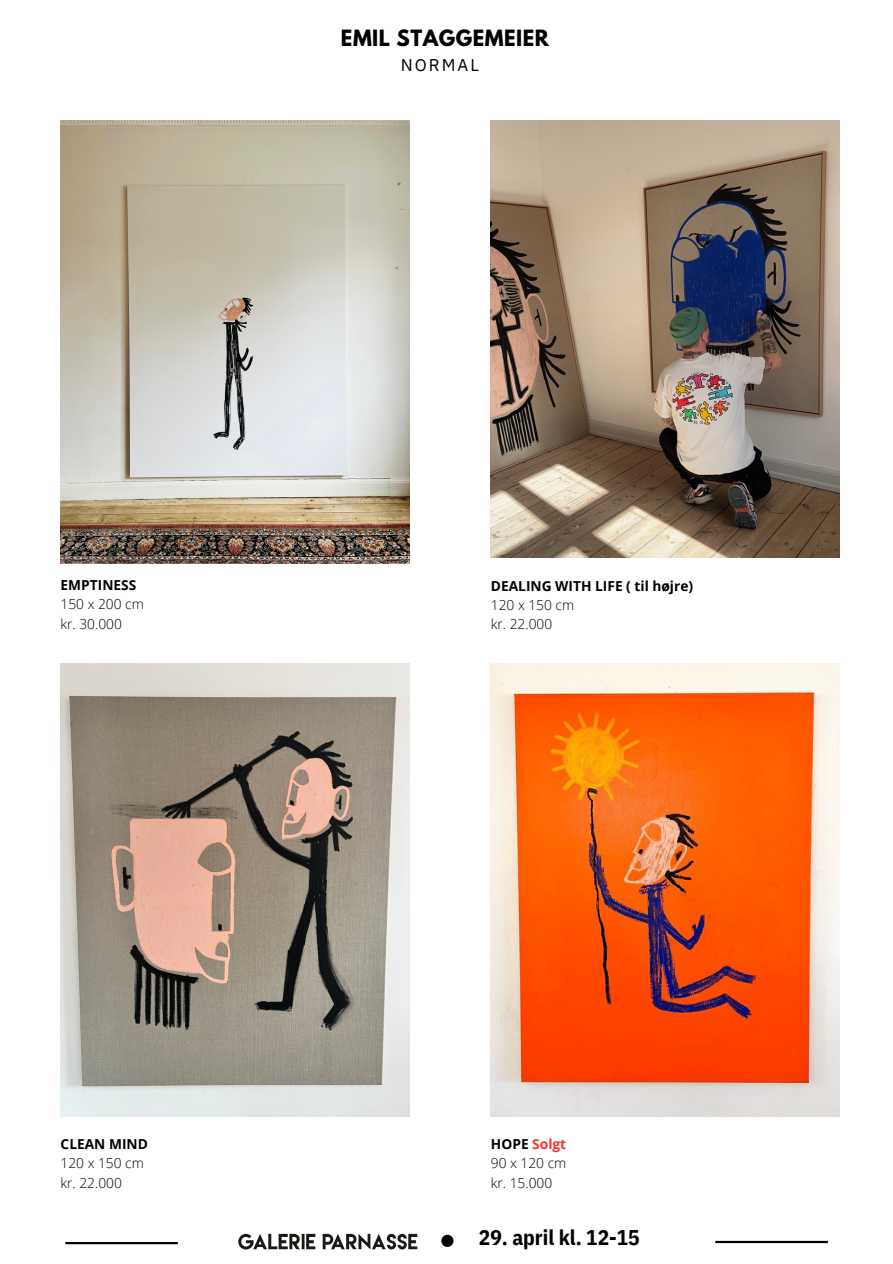
<style>
.page{position:relative;width:893px;height:1264px;background:#fff}
.page>*{position:absolute;margin:0;border:0;box-sizing:border-box;transform-origin:0 0}
.t1{font:700 21.3px "IBM Plex Sans Cond";color:#000}
.t2{font:700 19.8px "League Spartan";letter-spacing:.025em;color:#000}
.t3{font:16.95px "IBM Plex Sans";letter-spacing:.12em;color:#000}
.t4{font:300 13.8px/19px "Open Sans";color:#000}
.t5{font:700 13.8px "Open Sans";color:#000}
.s1{font-weight:700}
.s2{font-weight:700;color:#ff3131}
</style>
<div class="page">
<hr style="left:715px;top:1240px;width:112px;height:3px;background:#000">
<div style="left:441px;top:1234px;width:12px;height:12px;background:#000;border-radius:50%"></div>
<img style="left:238px;top:1233px;width:180px;height:17px">
<hr style="left:65px;top:1241px;width:113px;height:3px;background:#000">
<img style="left:61px;top:663px;width:348px;height:453px">
<img style="left:491px;top:663px;width:348px;height:453px">
<img style="left:491px;top:120px;width:348px;height:437px">
<img style="left:61px;top:120px;width:348px;height:443px">
<h2 class="t2" style="left:341px;top:28px;width:209px">EMIL STAGGEMEIER</h2>
<p class="t3" style="left:401px;top:54px;width:80px">NORMAL</p>
<p class="t5" style="left:61px;top:575px;width:77px">EMPTINESS</p>
<p class="t4" style="left:61px;top:594px;width:85px">150 x 200 cm kr. 30.000</p>
<p class="t5" style="left:491px;top:576px;width:204px">DEALING WITH LIFE ( til højre)</p>
<p class="t4" style="left:491px;top:595px;width:85px">120 x 150 cm kr. 22.000</p>
<p class="t5" style="left:61px;top:1134px;width:89px">CLEAN MIND</p>
<p class="t4" style="left:61px;top:1153px;width:85px">120 x 150 cm kr. 22.000</p>
<p class="t4" style="left:491px;top:1134px;width:77px;text-align:justify"><span class="s1">HOPE</span> <span class="s2">Solgt </span>90 x 120 cm kr. 15.000</p>
<h1 class="t1" style="left:479px;top:1223px;width:162px">29. april kl. 12-15</h1>
</div>
